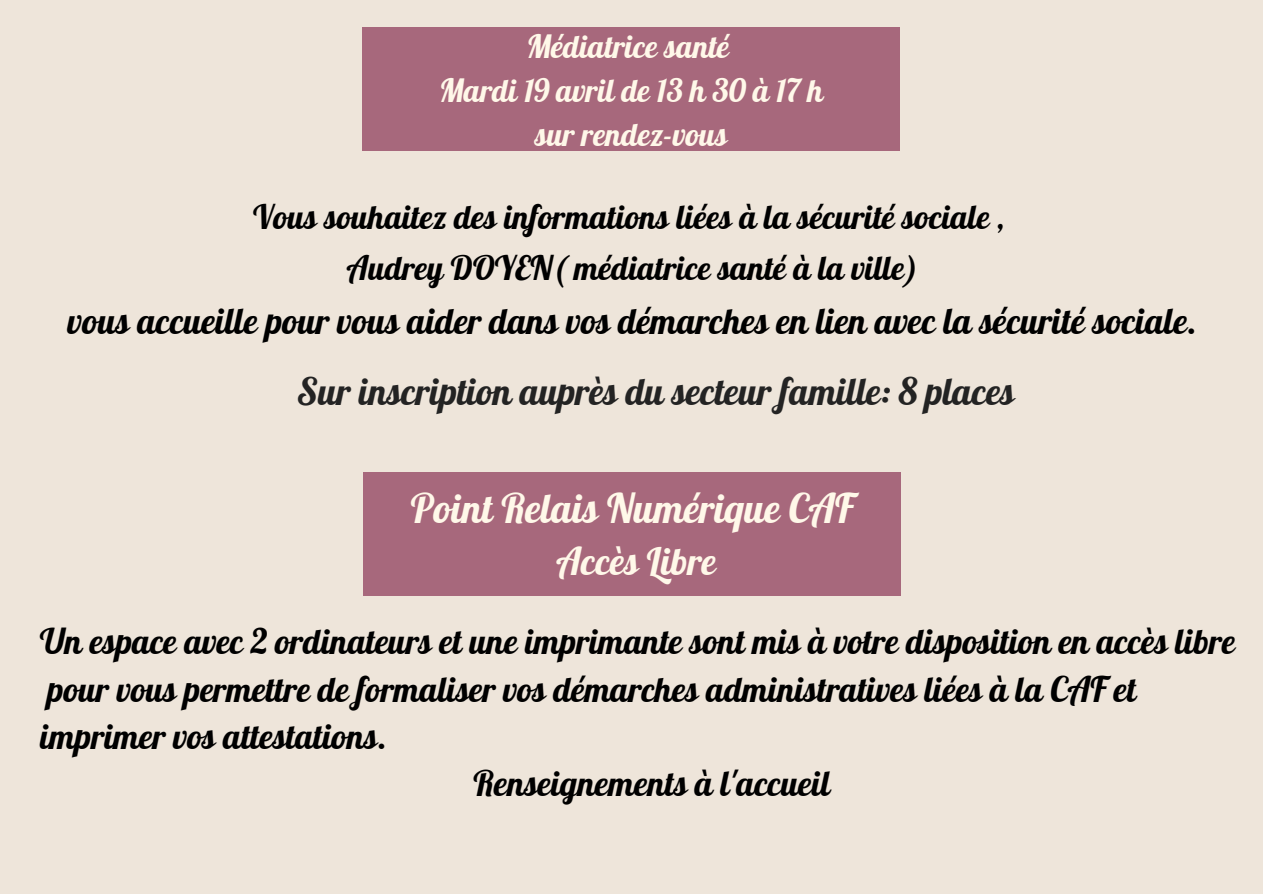
<style>
.page{position:relative;width:1263px;height:894px;background:#fff}
.page>*{position:absolute;margin:0;border:0;box-sizing:border-box;transform-origin:0 0}
.t1{font:39.9px "Lobster";color:#fff8e9}
.t2{font:37.5px "Lobster";color:#fff8e9}
.t3{font:37.05px "Lobster";color:#232323}
.t4{font:35.55px "Lobster";color:#000}
.t5{font:34.5px/47.2px "Lobster";color:#000}
.t6{font:32.85px "Lobster";color:#000}
.t7{font:31.5px "Lobster";color:#fff8e9}
</style>
<div class="page">
<div style="left:0;top:0;width:1263px;height:893px;background:#eee5da"></div>
<div style="left:364px;top:472px;width:537px;height:123px;background:#a7687c"></div>
<div style="left:363px;top:28px;width:537px;height:123px;background:#a7687c"></div>
<p class="t7" style="left:526px;top:27px;width:205px">Médiatrice santé</p>
<p class="t7" style="left:439px;top:70px;width:386px">Mardi 19 avril de 13 h 30 à 17 h</p>
<p class="t7" style="left:535px;top:114px;width:194px">sur rendez-vous</p>
<p class="t6" style="left:253px;top:196px;width:753px">Vous souhaitez des informations liées à la sécurité sociale ,</p>
<p class="t6" style="left:346px;top:247px;width:573px">Audrey DOYEN( médiatrice santé à la ville)</p>
<p class="t4" style="left:68px;top:298px;width:1131px">vous accueille pour vous aider dans vos démarches en lien avec la sécurité sociale.</p>
<p class="t3" style="left:297px;top:368px;width:719px">Sur inscription auprès du secteur famille: 8 places</p>
<p class="t1" style="left:411px;top:483px;width:444px">Point Relais Numérique CAF</p>
<p class="t2" style="left:556px;top:537px;width:162px">Accès Libre</p>
<p class="t5" style="left:40px;top:617px;width:1197px">Un espace avec 2 ordinateurs et une imprimante sont mis à votre disposition en accès libre pour vous permettre de formaliser vos démarches administratives liées à la CAF et imprimer vos attestations.</p>
<p class="t5" style="left:473px;top:759px;width:358px">Renseignements à l'accueil</p>
</div>
